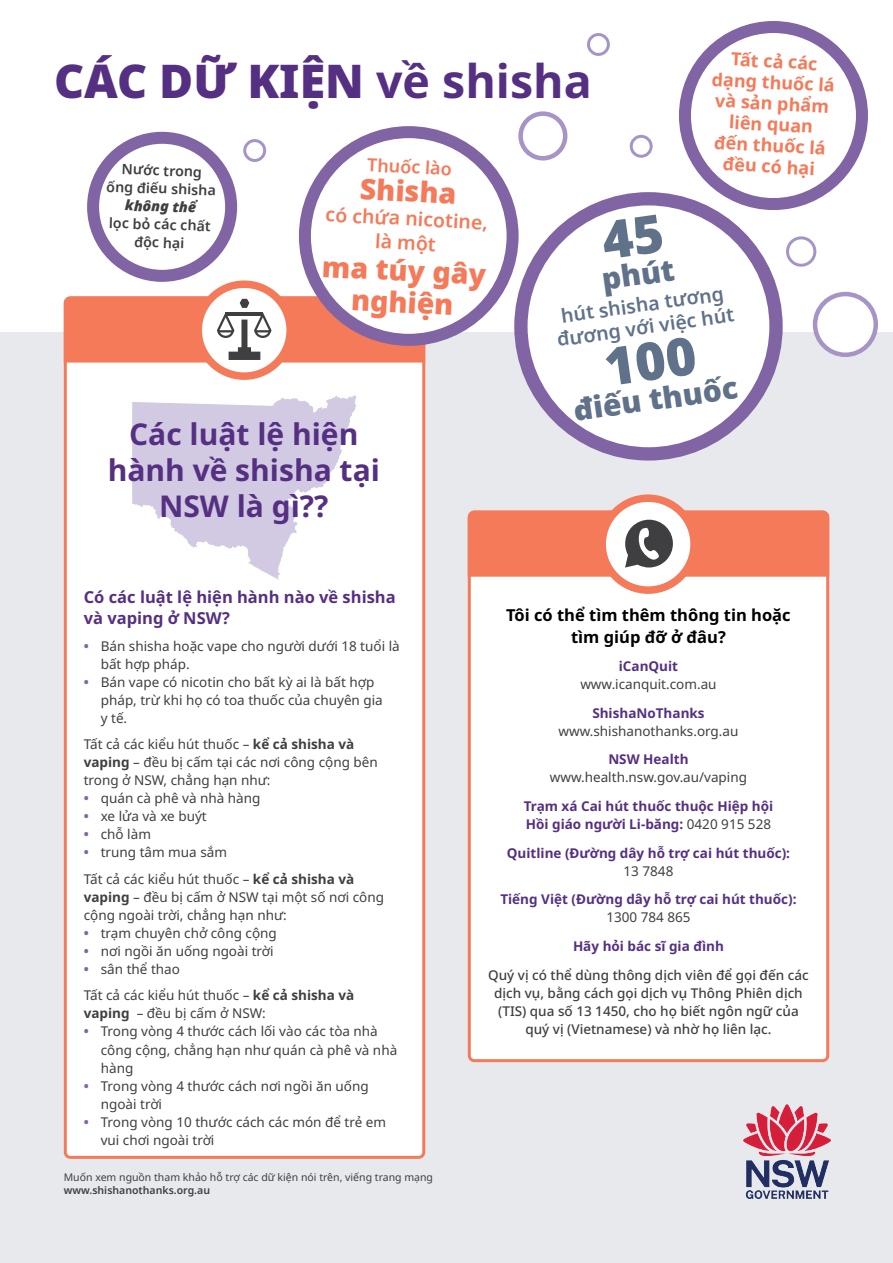
<style>
.page{position:relative;width:893px;height:1263px;background:#fff}
.page>*{position:absolute;margin:0;border:0;box-sizing:border-box;transform-origin:0 0}
.t1{font:900 46.5px "Noto Sans";color:#553082}
.t2{font:700 30px/36px "Noto Sans";color:#553082;text-align:center}
.t3{font:900 30px "Noto Sans";color:#5f728a}
.t4{font:900 28.5px/31.5px "Noto Sans";color:#f47a59;text-align:center}
.t5{font:600 19.5px/22.5px "Noto Sans";color:#5f728a;text-align:center}
.t6{font:600 19.5px/24px "Noto Sans";color:#f47a59;text-align:center}
.t7{font:700 18px/21px "Noto Sans";color:#f47a59;text-align:center}
.t8{font:600 18px "Noto Sans";color:#f47a59}
.Subhead-Colour{font:700 16.5px/21px "Noto Sans";color:#553082}
.Subhead_black{font:700 16.5px/21px "Noto Sans";color:#000;text-align:center}
.t9{font:600 14.25px/18px "Noto Sans";color:#3e3f41;text-align:center}
.Body_txt_before_bull{font:13.5px/18px "Noto Sans";color:#3e3f41}
.Body_txt_center{font:700 13.5px/18px "Noto Sans";color:#553082;text-align:center}
.Body_txt_center-2{font:500 13.5px/18px "Noto Sans";color:#3e3f41;text-align:center}
.Body_txt_center-3{font:13.5px/18px "Noto Sans";color:#3e3f41;text-align:center}
.Body_txt{font:10.5px/13.5px "Noto Sans";color:#3e3f41}
.s1{font-weight:700}
.s2{font-weight:900;font-style:italic}
.s3{font-weight:700;color:#8064a4}
.s4{font-weight:600}
.s5{font-weight:700;color:#553082}
.s6{font-weight:400;color:#3e3f41}
</style>
<div class="page">
<div style="left:0;top:332px;width:893px;height:931px;background:#e7e9ed"></div>
<div style="left:64px;top:380px;width:361px;height:779px;background:#fff"></div>
<div style="left:468px;top:594px;width:361px;height:468px;background:#fff"></div>
<svg style="left:679px;top:21px;width:189px;height:189px"></svg>
<svg style="left:515px;top:192px;width:268px;height:269px"></svg>
<svg style="left:64px;top:132px;width:361px;height:248px"></svg>
<svg style="left:468px;top:494px;width:361px;height:100px;background:#eca897"></svg>
<div style="left:518px;top:111px;width:49px;height:49px;border:4px solid #a694c7;border-radius:50%"></div>
<div style="left:786px;top:236px;width:30px;height:31px;border:3px solid #a694c7;border-radius:50%"></div>
<div style="left:243px;top:139px;width:23px;height:23px;border:3px solid #a694c7;border-radius:50%"></div>
<div style="left:587px;top:33px;width:23px;height:23px;border:3px solid #a694c7;border-radius:50%"></div>
<div style="left:630px;top:135px;width:23px;height:23px;border:3px solid #a694c7;border-radius:50%"></div>
<div style="left:815px;top:294px;width:61px;height:61px;background:#fff;border-radius:50%"></div>
<div style="left:813px;top:292px;width:65px;height:65px;border:4px solid #a694c7;border-radius:50%"></div>
<svg style="left:132px;top:395px;width:224px;height:185px;background:#e2dced"></svg>
<svg style="left:299px;top:126px;width:220px;height:220px"></svg>
<img style="left:744px;top:1104px;width:87px;height:95px">
<svg style="left:601px;top:214px;width:63px;height:45px"></svg>
<div style="left:604px;top:336px;width:93px;height:50px;background:#fff"></div>
<p class="t7" style="left:713px;top:48px;width:125px;rotate:3deg">Tất cả các dạng thuốc lá và sản phẩm liên quan<br>đến thuốc lá</p>
<p class="t1" style="left:54px;top:46px;width:539px">CÁC DỮ KIỆN <span class="s1">về shisha</span></p>
<p class="t8" style="left:368px;top:152px;width:86px;rotate:3deg">Thuốc lào</p>
<p class="t7" style="left:723px;top:154px;width:94px;rotate:3deg">đều có hại</p>
<p class="t4" style="left:361px;top:173px;width:98px;rotate:3deg">Shisha</p>
<p class="t6" style="left:326px;top:203px;width:164px;rotate:3deg">có chứa nicotine, là một</p>
<p class="t4" style="left:323px;top:250px;width:166px;rotate:3deg">ma túy gây nghiện</p>
<p class="t3" style="left:599px;top:257px;width:75px;rotate:-8deg">phút</p>
<p class="t9" style="left:107px;top:160px;width:111px;rotate:2deg">Nước trong ống điếu shisha <span class="s2">không thể<br></span>lọc bỏ các chất độc hại</p>
<p class="t5" style="left:552px;top:306px;width:180px;rotate:-8deg">hút shisha tương đương với việc hút</p>
<p class="t3" style="left:571px;top:388px;width:167px;rotate:-8deg">điếu thuốc</p>
<p class="t2" style="left:108px;top:416px;width:274px">Các luật lệ hiện hành về shisha tại<br>NSW là gì??</p>
<p class="Subhead-Colour" style="left:84px;top:587px;width:313px">Có các luật lệ hiện hành nào về shisha và vaping ở NSW?</p>
<p class="Body_txt_before_bull" style="left:101px;top:637px;width:300px;text-indent:-17px"><span class="s3">•</span> Bán shisha hoặc vape cho người dưới 18 tuổi là bất hợp pháp.</p>
<p class="Body_txt_before_bull" style="left:101px;top:673px;width:284px;text-indent:-17px"><span class="s3">•</span> Bán vape có nicotin cho bất kỳ ai là bất hợp pháp, trừ khi họ có toa thuốc của chuyên gia y tế.</p>
<p class="Body_txt_before_bull" style="left:84px;top:736px;width:295px">Tất cả các kiểu hút thuốc – <span class="s1">kể cả shisha và vaping</span> – đều bị cấm tại các nơi công cộng bên trong ở NSW, chẳng hạn như:</p>
<p class="Body_txt_before_bull" style="left:84px;top:790px;width:178px"><span class="s3">•</span> quán cà phê và nhà hàng</p>
<p class="Body_txt_before_bull" style="left:84px;top:808px;width:125px"><span class="s3">•</span> xe lửa và xe buýt</p>
<p class="Body_txt_before_bull" style="left:84px;top:826px;width:69px"><span class="s3">•</span> chỗ làm</p>
<p class="Body_txt_before_bull" style="left:84px;top:844px;width:145px"><span class="s3">•</span> trung tâm mua sắm</p>
<p class="Body_txt_before_bull" style="left:84px;top:870px;width:302px">Tất cả các kiểu hút thuốc – <span class="s1">kể cả shisha và vaping</span> – đều bị cấm ở NSW tại một số nơi công cộng ngoài trời, chẳng hạn như:</p>
<p class="Body_txt_before_bull" style="left:84px;top:924px;width:195px"><span class="s3">•</span> trạm chuyên chở công cộng</p>
<p class="Body_txt_before_bull" style="left:84px;top:942px;width:191px"><span class="s3">•</span> nơi ngồi ăn uống ngoài trời</p>
<p class="Body_txt_before_bull" style="left:84px;top:960px;width:98px"><span class="s3">•</span> sân thể thao</p>
<p class="Body_txt_before_bull" style="left:84px;top:987px;width:272px">Tất cả các kiểu hút thuốc – <span class="s1">kể cả shisha và vaping</span> – đều bị cấm ở NSW:</p>
<p class="Body_txt_before_bull" style="left:101px;top:1023px;width:298px;text-indent:-17px"><span class="s3">•</span> Trong vòng 4 thước cách lối vào các tòa nhà công cộng, chẳng hạn như quán cà phê và nhà hàng</p>
<p class="Body_txt_before_bull" style="left:101px;top:1077px;width:269px;text-indent:-17px"><span class="s3">•</span> Trong vòng 4 thước cách nơi ngồi ăn uống ngoài trời</p>
<p class="Body_txt_before_bull" style="left:101px;top:1113px;width:287px;text-indent:-17px"><span class="s3">•</span> Trong vòng 10 thước cách các món để trẻ em vui chơi ngoài trời</p>
<p class="Body_txt" style="left:64px;top:1170px;width:371px">Muốn xem nguồn tham khảo hỗ trợ các dữ kiện nói trên, viếng trang mạng <span class="s4">www.shishanothanks.org.au</span></p>
<p class="Subhead_black" style="left:506px;top:605px;width:286px">Tôi có thể tìm thêm thông tin hoặc tìm giúp đỡ ở đâu?</p>
<p class="Body_txt_center-3" style="left:580px;top:657px;width:138px"><span class="s5">iCanQuit </span>www.icanquit.com.au</p>
<p class="Body_txt_center-3" style="left:558px;top:704px;width:181px"><span class="s5">ShishaNoThanks </span>www.shishanothanks.org.au</p>
<p class="Body_txt_center-3" style="left:550px;top:751px;width:199px"><span class="s5">NSW Health </span>www.health.nsw.gov.au/vaping</p>
<p class="Body_txt_center" style="left:524px;top:797px;width:251px;text-align:left">Trạm xá Cai hút thuốc thuộc Hiệp hội<br>Hồi giáo người Li-băng: <span class="s6">0420 915 528</span></p>
<p class="Body_txt_center" style="left:507px;top:844px;width:285px">Quitline (Đường dây hỗ trợ cai hút thuốc):<br><span class="s6">13 7848</span></p>
<p class="Body_txt_center" style="left:500px;top:891px;width:298px">Tiếng Việt (Đường dây hỗ trợ cai hút thuốc):<br><span class="s6">1300 784 865</span></p>
<p class="Body_txt_center" style="left:573px;top:937px;width:152px">Hãy hỏi bác sĩ gia đình</p>
<p class="Body_txt_center-2" style="left:488px;top:966px;width:322px">Quý vị có thể dùng thông dịch viên để gọi đến các dịch vụ, bằng cách gọi dịch vụ Thông Phiên dịch (TIS) qua số 13 1450, cho họ biết ngôn ngữ của quý vị (Vietnamese) và nhờ họ liên lạc.</p>
</div>
